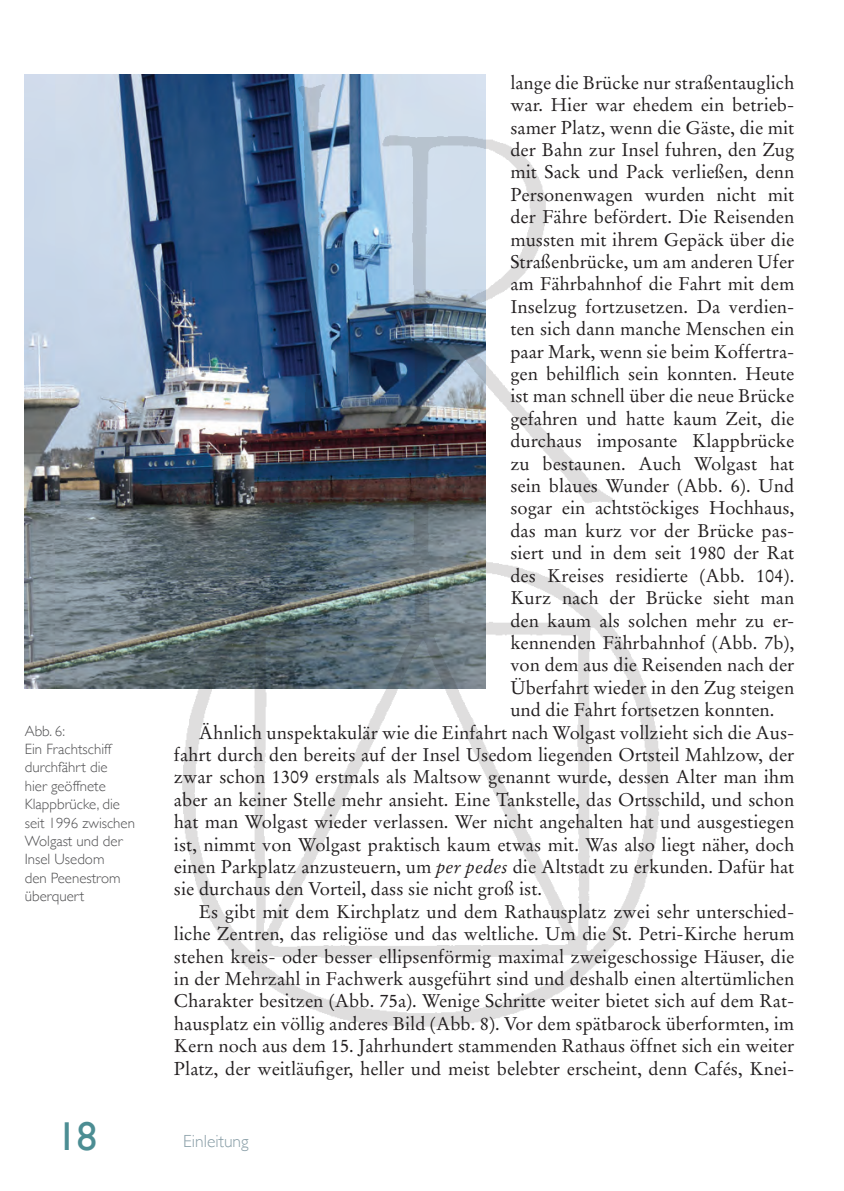
<style>
.page{position:relative;width:844px;height:1191px;background:#fff}
.page>*{position:absolute;margin:0;border:0;box-sizing:border-box;transform-origin:0 0}
.t1{font:40.25px "Gill Sans";color:#4c8d93}
.RV_Standard{font:18.38px/22.4px "Stempel Garamond";color:#231f20;text-align:justify}
.t2{font:300 17.5px "Gill Sans";color:#899ea7}
.RV_populär_Abbildung{font:300 14.88px/18.4px "Gill Sans";color:#505052}
.s1{font-style:italic}
</style>
<div class="page">
<img style="left:25px;top:74px;width:101px;height:614px">
<img style="left:126px;top:74px;width:535px;height:953px">
<p class="RV_populär_Abbildung" style="left:25px;top:721px;width:112px">Abb. 6:<br>Ein Frachtschiff durchfährt die<br>hier geöffnete<br>Klappbrücke, die seit 1996 zwischen<br>Wolgast und der<br>Insel Usedom<br>den Peenestrom überquert</p>
<p class="t1" style="left:57px;top:1112px;width:42px">18</p>
<p class="RV_Standard" style="left:510px;top:71px;width:285px">lange die Brücke nur straßentauglich war. Hier war ehedem ein betrieb&shy;samer Platz, wenn die Gäste, die mit der Bahn zur Insel fuhren, den Zug mit Sack und Pack verließen, denn Personenwagen wurden nicht mit der Fähre befördert. Die Reisenden mussten mit ihrem Gepäck über die Straßenbrücke, um am anderen Ufer am Fährbahnhof die Fahrt mit dem Inselzug fortzusetzen. Da verdien&shy;ten sich dann manche Menschen ein paar Mark, wenn sie beim Koffertra&shy;gen behilflich sein konnten. Heute ist man schnell über die neue Brücke gefahren und hatte kaum Zeit, die durchaus imposante Klappbrücke zu bestaunen. Auch Wolgast hat sein blaues Wunder (Abb. 6). Und sogar ein achtstöckiges Hochhaus, das man kurz vor der Brücke pas&shy;siert und in dem seit 1980 der Rat des Kreises residierte (Abb. 104).<br>Kurz nach der Brücke sieht man den kaum als solchen mehr zu er&shy;kennenden Fährbahnhof (Abb. 7b), von dem aus die Reisenden nach der Überfahrt wieder in den Zug steigen und die Fahrt fortsetzen konnten.</p>
<p class="RV_Standard" style="left:174px;top:721px;width:621px;text-indent:25px">Ähnlich unspektakulär wie die Einfahrt nach Wolgast vollzieht sich die Aus&shy;fahrt durch den bereits auf der Insel Usedom liegenden Ortsteil Mahlzow, der zwar schon 1309 erstmals als Maltsow genannt wurde, dessen Alter man ihm aber an keiner Stelle mehr ansieht. Eine Tankstelle, das Ortsschild, und schon hat man Wolgast wieder verlassen. Wer nicht angehalten hat und ausgestiegen ist, nimmt von Wolgast praktisch kaum etwas mit. Was also liegt näher, doch einen Parkplatz anzusteuern, um <span class="s1">per pedes</span> die Altstadt zu erkunden. Dafür hat sie durchaus den Vorteil, dass sie nicht groß ist.</p>
<p class="RV_Standard" style="left:174px;top:900px;width:621px;text-indent:25px">Es gibt mit dem Kirchplatz und dem Rathausplatz zwei sehr unterschied&shy;liche Zentren, das religiöse und das weltliche. Um die St. Petri-Kirche herum stehen kreis- oder besser ellipsenförmig maximal zweigeschossige Häuser, die in der Mehrzahl in Fachwerk ausgeführt sind und deshalb einen altertümlichen Charakter besitzen (Abb. 75a). Wenige Schritte weiter bietet sich auf dem Rat&shy;hausplatz ein völlig anderes Bild (Abb. 8). Vor dem spätbarock überformten, im Kern noch aus dem 15. Jahrhundert stammenden Rathaus öffnet sich ein weiter Platz, der weitläufiger, heller und meist belebter erscheint, denn Cafés, Knei-</p>
<p class="t2" style="left:183px;top:1127px;width:67px">Einleitung</p>
</div>
